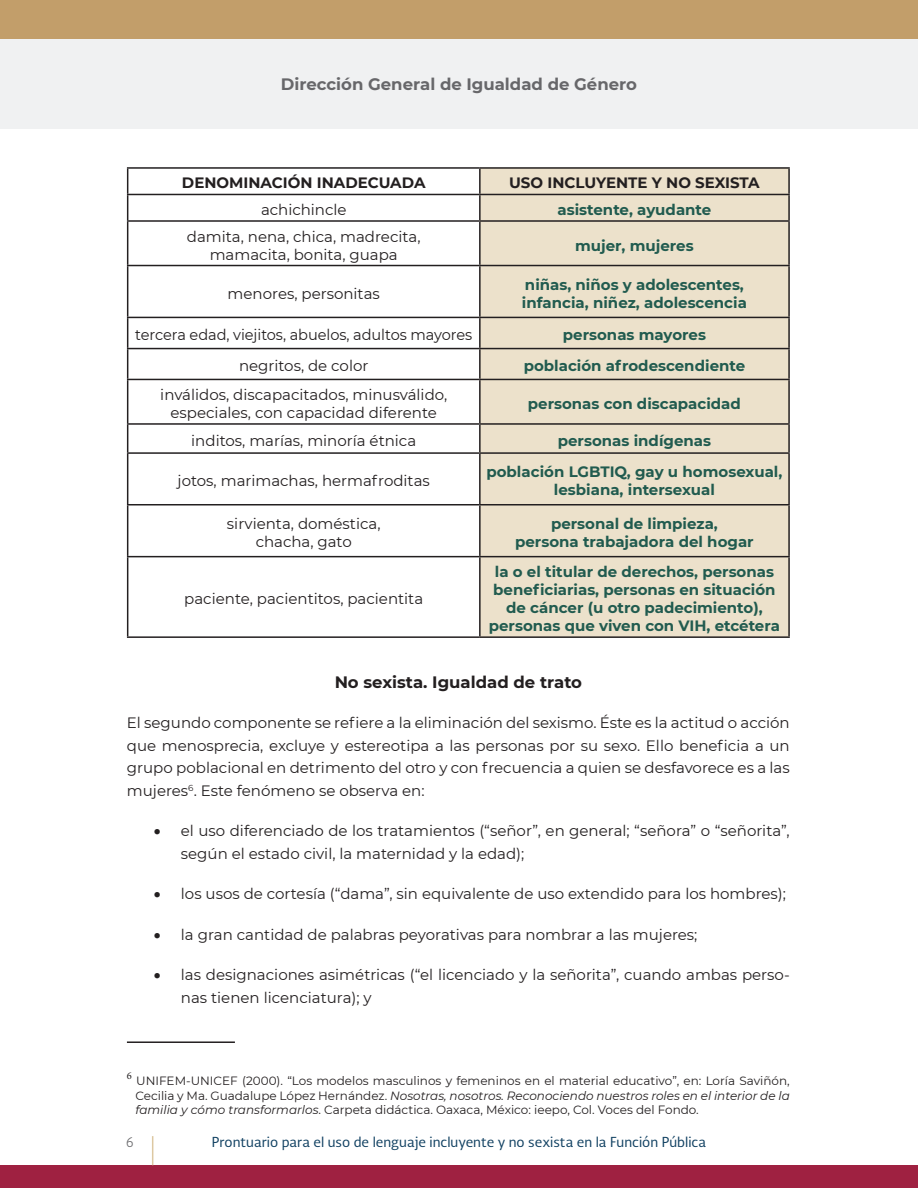
<style>
.page{position:relative;width:918px;height:1188px;background:#fff}
.page>*{position:absolute;margin:0;border:0;box-sizing:border-box;transform-origin:0 0}
.CUERPO_DE_TEXTO{font:700 16.5px "Montserrat";color:#67676a}
.Heading_1{font:700 16.5px "Montserrat";color:#231f20}
.t1{font:15px/22.5px "Montserrat";color:#231f20}
.t2{font:700 15px/18px "Montserrat";color:#215b4f;text-align:center}
.t3{font:700 15px "Montserrat";color:#231f20}
.t4{font:300 13.65px "Soberana Sans";color:#67676a}
.CUERPO_DE_TEXTO-2{font:13.5px "Soberana Sans";color:#114162}
.t5{font:12px/14.4px "Montserrat";color:#231f20;text-align:justify}
.t6{font:10.5px "Minion Pro";color:#231f20}
.s1{font-style:italic}
</style>
<div class="page">
<div style="left:0;top:0;width:918px;height:128px;background:#f0f1f2"></div>
<div style="left:0;top:0;width:918px;height:38px;background:#c29e6a"></div>
<div style="left:0;top:1165px;width:918px;height:23px;background:#9f2141"></div>
<svg style="left:152px;top:1136px;width:1px;height:29px"></svg>
<div style="left:481px;top:169px;width:307px;height:467px;background:#ece1cb"></div>
<hr style="left:127px;top:167px;width:353px;height:2px;background:#231f20">
<hr style="left:480px;top:167px;width:310px;height:2px;background:#231f20">
<hr style="left:479px;top:169px;width:2px;height:25px;background:#231f20">
<hr style="left:788px;top:169px;width:2px;height:25px;background:#231f20">
<hr style="left:127px;top:194px;width:353px;height:1px;background:#231f20">
<svg style="left:127px;top:169px;width:1px;height:51px"></svg>
<hr style="left:480px;top:194px;width:310px;height:1px;background:#231f20">
<hr style="left:479px;top:195px;width:2px;height:25px;background:#231f20">
<hr style="left:788px;top:195px;width:2px;height:25px;background:#231f20">
<hr style="left:127px;top:220px;width:353px;height:2px;background:#231f20">
<hr style="left:127px;top:222px;width:1px;height:43px;background:#231f20">
<hr style="left:480px;top:220px;width:310px;height:2px;background:#231f20">
<hr style="left:479px;top:222px;width:2px;height:43px;background:#231f20">
<hr style="left:788px;top:222px;width:2px;height:43px;background:#231f20">
<hr style="left:127px;top:265px;width:353px;height:1px;background:#231f20">
<hr style="left:127px;top:266px;width:1px;height:51px;background:#231f20">
<hr style="left:480px;top:265px;width:310px;height:1px;background:#231f20">
<hr style="left:479px;top:266px;width:2px;height:51px;background:#231f20">
<hr style="left:788px;top:266px;width:2px;height:51px;background:#231f20">
<hr style="left:127px;top:317px;width:353px;height:1px;background:#231f20">
<hr style="left:127px;top:318px;width:1px;height:30px;background:#231f20">
<hr style="left:480px;top:317px;width:310px;height:1px;background:#231f20">
<hr style="left:479px;top:318px;width:2px;height:30px;background:#231f20">
<hr style="left:788px;top:318px;width:2px;height:30px;background:#231f20">
<hr style="left:127px;top:348px;width:353px;height:1px;background:#231f20">
<hr style="left:127px;top:349px;width:1px;height:30px;background:#231f20">
<hr style="left:480px;top:348px;width:310px;height:1px;background:#231f20">
<hr style="left:479px;top:349px;width:2px;height:30px;background:#231f20">
<hr style="left:788px;top:349px;width:2px;height:30px;background:#231f20">
<hr style="left:127px;top:379px;width:353px;height:1px;background:#231f20">
<hr style="left:127px;top:380px;width:1px;height:43px;background:#231f20">
<hr style="left:480px;top:379px;width:310px;height:1px;background:#231f20">
<hr style="left:479px;top:380px;width:2px;height:43px;background:#231f20">
<hr style="left:788px;top:380px;width:2px;height:43px;background:#231f20">
<hr style="left:127px;top:423px;width:353px;height:2px;background:#231f20">
<svg style="left:127px;top:425px;width:1px;height:27px"></svg>
<hr style="left:480px;top:423px;width:310px;height:2px;background:#231f20">
<hr style="left:479px;top:425px;width:2px;height:27px;background:#231f20">
<hr style="left:788px;top:425px;width:2px;height:27px;background:#231f20">
<hr style="left:127px;top:452px;width:353px;height:2px;background:#231f20">
<hr style="left:127px;top:454px;width:1px;height:50px;background:#231f20">
<hr style="left:480px;top:452px;width:310px;height:2px;background:#231f20">
<hr style="left:479px;top:454px;width:2px;height:50px;background:#231f20">
<hr style="left:788px;top:454px;width:2px;height:50px;background:#231f20">
<hr style="left:127px;top:504px;width:353px;height:1px;background:#231f20">
<hr style="left:127px;top:505px;width:1px;height:51px;background:#231f20">
<hr style="left:480px;top:504px;width:310px;height:1px;background:#231f20">
<hr style="left:479px;top:505px;width:2px;height:51px;background:#231f20">
<hr style="left:788px;top:505px;width:2px;height:51px;background:#231f20">
<hr style="left:127px;top:556px;width:353px;height:1px;background:#231f20">
<hr style="left:127px;top:557px;width:1px;height:79px;background:#231f20">
<hr style="left:480px;top:556px;width:310px;height:1px;background:#231f20">
<hr style="left:479px;top:557px;width:2px;height:79px;background:#231f20">
<hr style="left:788px;top:557px;width:2px;height:79px;background:#231f20">
<hr style="left:127px;top:636px;width:353px;height:2px;background:#231f20">
<hr style="left:480px;top:636px;width:310px;height:2px;background:#231f20">
<hr style="left:127px;top:1041px;width:108px;height:2px;background:#231f20">
<p class="CUERPO_DE_TEXTO" style="left:281px;top:72px;width:358px">Dirección General de Igualdad de Género</p>
<p class="t3" style="left:182px;top:172px;width:245px">DENOMINACIÓN INADECUADA</p>
<p class="t3" style="left:509px;top:172px;width:252px">USO INCLUYENTE Y NO SEXISTA</p>
<p class="t1" style="left:261px;top:198px;width:87px">achichincle</p>
<p class="t2" style="left:558px;top:200px;width:155px">asistente, ayudante</p>
<p class="t1" style="left:187px;top:224px;width:235px">damita, nena, chica, madrecita,</p>
<p class="t1" style="left:210px;top:242px;width:190px">mamacita, bonita, guapa</p>
<p class="t2" style="left:575px;top:235px;width:120px">mujer, mujeres</p>
<p class="t1" style="left:228px;top:282px;width:154px">menores, personitas</p>
<p class="t2" style="left:525px;top:275px;width:220px">niñas, niños y adolescentes,</p>
<p class="t2" style="left:522px;top:293px;width:226px">infancia, niñez, adolescencia</p>
<p class="t1" style="left:135px;top:323px;width:339px">tercera edad, viejitos, abuelos, adultos mayores</p>
<p class="t2" style="left:563px;top:325px;width:145px">personas mayores</p>
<p class="t1" style="left:239px;top:354px;width:131px">negritos, de color</p>
<p class="t2" style="left:524px;top:356px;width:223px">población afrodescendiente</p>
<p class="t1" style="left:160px;top:385px;width:288px;line-height:18px;text-align:center">inválidos, discapacitados, minusválido, especiales, con capacidad diferente</p>
<p class="t2" style="left:528px;top:394px;width:215px">personas con discapacidad</p>
<p class="t1" style="left:191px;top:429px;width:226px">inditos, marías, minoría étnica</p>
<p class="t2" style="left:558px;top:431px;width:155px">personas indígenas</p>
<p class="t1" style="left:178px;top:469px;width:254px">jotos, marimachas, hermafroditas</p>
<p class="t2" style="left:486px;top:462px;width:297px">población LGBTIQ, gay u homosexual, lesbiana, intersexual</p>
<p class="t1" style="left:227px;top:512px;width:155px">sirvienta, doméstica,</p>
<p class="t1" style="left:256px;top:530px;width:98px">chacha, gato</p>
<p class="t2" style="left:551px;top:514px;width:168px">personal de limpieza,</p>
<p class="t2" style="left:515px;top:532px;width:240px">persona trabajadora del hogar</p>
<p class="t1" style="left:184px;top:587px;width:240px">paciente, pacientitos, pacientita</p>
<p class="t2" style="left:489px;top:562px;width:293px">la o el titular de derechos, personas beneficiarias, personas en situación de cáncer (u otro padecimiento), personas que viven con VIH, etcétera</p>
<p class="Heading_1" style="left:335px;top:670px;width:249px">No sexista. Igualdad de trato</p>
<p class="t1" style="left:127px;top:711px;width:664px;text-align:justify">El segundo componente se refiere a la eliminación del sexismo. Éste es la actitud o acción que menosprecia, excluye y estereotipa a las personas por su sexo. Ello beneficia a un grupo poblacional en detrimento del otro y con frecuencia a quien se desfavorece es a las mujeres<sup>6</sup>. Este fenómeno se observa en:</p>
<p class="t1" style="left:181px;top:819px;width:610px;text-indent:-27px">• el uso diferenciado de los tratamientos (“señor”, en general; “señora” o “señorita”, según el estado civil, la maternidad y la edad);</p>
<p class="t1" style="left:154px;top:882px;width:634px">• los usos de cortesía (“dama”, sin equivalente de uso extendido para los hombres);</p>
<p class="t1" style="left:154px;top:923px;width:545px">• la gran cantidad de palabras peyorativas para nombrar a las mujeres;</p>
<p class="t1" style="left:181px;top:963px;width:610px;text-indent:-27px">• las designaciones asimétricas (“el licenciado y la señorita”, cuando ambas perso&shy;nas tienen licenciatura); y</p>
<p class="t6" style="left:127px;top:1069px;width:7px">6</p>
<p class="t5" style="left:135px;top:1074px;width:656px">UNIFEM-UNICEF (2000). “Los modelos masculinos y femeninos en el material educativo”, en: Loría Saviñón, Cecilia y Ma. Guadalupe López Hernández. <span class="s1">Nosotras, nosotros. Reconociendo nuestros roles en el interior de la familia y cómo transformarlos</span>. Carpeta didáctica. Oaxaca, México: ieepo, Col. Voces del Fondo.</p>
<p class="CUERPO_DE_TEXTO-2" style="left:212px;top:1133px;width:496px">Prontuario para el uso de lenguaje incluyente y no sexista en la Función Pública</p>
<p class="t4" style="left:125px;top:1133px;width:10px">6</p>
</div>
